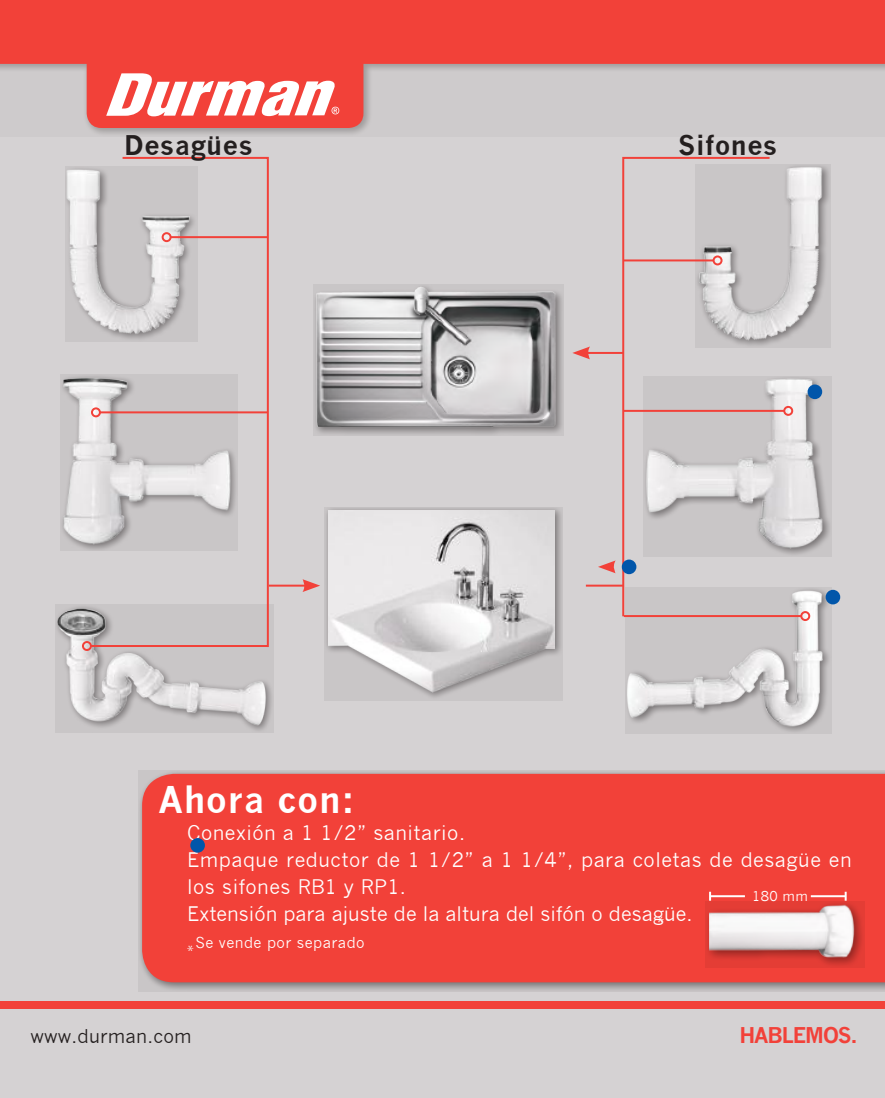
<style>
.page{position:relative;width:885px;height:1098px;background:#fff}
.page>*{position:absolute;margin:0;border:0;box-sizing:border-box;transform-origin:0 0}
.t1{font:700 36px "News Gothic";letter-spacing:.025em;color:#fff}
.t2{font:700 26.5px "News Gothic";letter-spacing:.025em;color:#241f1f}
.t3{font:700 21.25px "News Gothic";letter-spacing:-.05em;color:#f24139}
.t4{font:19.75px/27px "News Gothic";letter-spacing:.025em;color:#fff}
.t5{font:18.5px "News Gothic";letter-spacing:.01em;color:#241f1f}
.t6{font:15.5px "News Gothic";color:#fff}
.t7{font:14.75px "News Gothic";letter-spacing:.03em;color:#fff}
.t8{font:14px "News Gothic";color:#fff}
.t9{font:13.25px "News Gothic";color:#fff}
</style>
<div class="page">
<div style="left:0;top:0;width:885px;height:1096px;background:#d5d2d3"></div>
<svg style="left:89px;top:128px;width:278px;height:8px"></svg>
<svg style="left:0;top:0;width:885px;height:128px;fill:#f24139"></svg>
<svg style="left:106px;top:73px;width:233px;height:43px;background:#f9a9a5"></svg>
<img style="left:60px;top:374px;width:61px;height:177px">
<img style="left:771px;top:376px;width:61px;height:181px">
<img style="left:55px;top:604px;width:219px;height:129px">
<img style="left:612px;top:572px;width:229px;height:162px">
<img style="left:65px;top:166px;width:56px;height:176px">
<img style="left:771px;top:164px;width:60px;height:180px">
<div style="left:0;top:1000px;width:885px;height:8px;background:#f24139"></div>
<svg style="left:555px;top:284px;width:8px;height:151px"></svg>
<img style="left:313px;top:284px;width:242px;height:151px">
<svg style="left:324px;top:507px;width:239px;height:193px;fill:#c1bebf"></svg>
<img style="left:328px;top:510px;width:226px;height:190px">
<svg style="left:138px;top:770px;width:747px;height:221px;background:#b0a9a9"></svg>
<div style="left:142px;top:773px;width:743px;height:209px;background:#f24139"></div>
<svg style="left:121px;top:156px;width:149px;height:493px"></svg>
<hr style="left:171px;top:236px;width:97px;height:2px;background:#f24139">
<div style="left:162px;top:232px;width:10px;height:10px;border:2px solid #f24139;border-radius:50%"></div>
<hr style="left:100px;top:411px;width:168px;height:2px;background:#f24139">
<div style="left:91px;top:407px;width:10px;height:10px;border:2px solid #f24139;border-radius:50%"></div>
<hr style="left:91px;top:645px;width:177px;height:1px;background:#f24139">
<div style="left:82px;top:641px;width:10px;height:9px;border:2px solid #f24139;border-radius:50%"></div>
<svg style="left:621px;top:156px;width:150px;height:462px"></svg>
<hr style="left:624px;top:259px;width:89px;height:2px;background:#f24139">
<div style="left:712px;top:255px;width:10px;height:10px;border:2px solid #f24139;border-radius:50%"></div>
<hr style="left:624px;top:410px;width:160px;height:2px;background:#f24139">
<div style="left:783px;top:406px;width:10px;height:10px;border:2px solid #f24139;border-radius:50%"></div>
<hr style="left:624px;top:615px;width:177px;height:2px;background:#f24139">
<div style="left:800px;top:611px;width:10px;height:10px;border:2px solid #f24139;border-radius:50%"></div>
<hr style="left:269px;top:584px;width:37px;height:2px;background:#f24139">
<svg style="left:302px;top:579px;width:18px;height:13px"></svg>
<hr style="left:586px;top:352px;width:37px;height:2px;background:#f24139">
<svg style="left:572px;top:346px;width:18px;height:13px"></svg>
<hr style="left:586px;top:584px;width:37px;height:2px;background:#f24139">
<svg style="left:598px;top:560px;width:17px;height:13px"></svg>
<div style="left:621px;top:559px;width:15px;height:15px;background:#0156aa;border-radius:50%"></div>
<div style="left:807px;top:384px;width:15px;height:15px;background:#0156aa;border-radius:50%"></div>
<div style="left:825px;top:589px;width:15px;height:15px;background:#0156aa;border-radius:50%"></div>
<div style="left:190px;top:837px;width:15px;height:15px;background:#0156aa;border-radius:50%"></div>
<div style="left:705px;top:900px;width:159px;height:67px;background:linear-gradient(to bottom,#e03b34,#df3b34)"></div>
<img style="left:709px;top:897px;width:153px;height:68px">
<hr style="left:810px;top:895px;width:35px;height:2px;background:#fff">
<svg style="left:844px;top:891px;width:2px;height:9px"></svg>
<hr style="left:710px;top:895px;width:35px;height:2px;background:#fff">
<svg style="left:709px;top:891px;width:2px;height:9px"></svg>
<h2 class="t2" style="left:124px;top:129px;width:130px">Desagües</h2>
<h2 class="t2" style="left:678px;top:129px;width:101px">Sifones</h2>
<h1 class="t1" style="left:159px;top:777px;width:197px">Ahora con:</h1>
<p class="t4" style="left:187px;top:819px;width:666px">Conexión a 1 1/2” sanitario.<br>Empaque reductor de 1 1/2” a 1 1/4”, para coletas de desagüe en los sifones RB1 y RP1.<br>Extensión para ajuste de la altura del sifón o desagüe.</p>
<p class="t9" style="left:752px;top:888px;width:57px">180 mm</p>
<p class="t6" style="left:656px;top:913px;width:9px">*</p>
<p class="t8" style="left:187px;top:942px;width:8px">*</p>
<p class="t7" style="left:195px;top:934px;width:171px">Se vende por separado</p>
<p class="t5" style="left:30px;top:1024px;width:163px">www.durman.com</p>
<p class="t3" style="left:739px;top:1021px;width:119px">HABLEMOS.</p>
</div>
